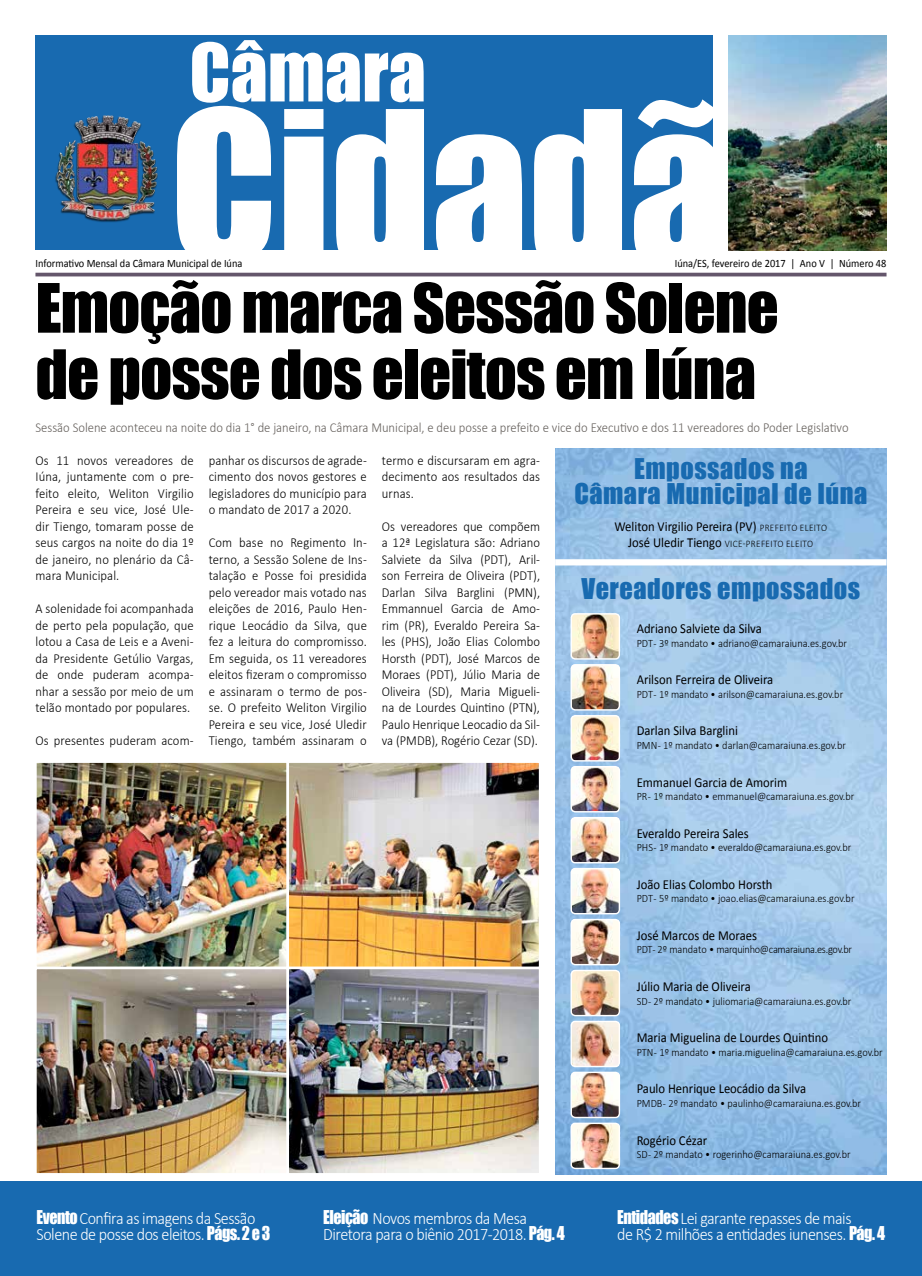
<style>
.page{position:relative;width:922px;height:1276px;background:#fff}
.page>*{position:absolute;margin:0;border:0;box-sizing:border-box;transform-origin:0 0}
.t1{font:193.25px "Impact";color:#fff}
.t2{font:74px "Impact";color:#fff}
.t3{font:62.75px/66.2px "Impact";letter-spacing:-.015em;color:#000}
.t4{font:26.25px/25.1px "Impact";letter-spacing:.02em;color:#186ab0;text-align:center}
.t5{font:300 17.5px/16.5px "Calibri";letter-spacing:-.03em;color:#fff;scale:.92 1}
.t6{font:300 13.75px/16.5px "Calibri";letter-spacing:.01em;color:#000;text-align:justify;scale:.92 1}
.t7{font:13.75px "Calibri";color:#000;scale:.92 1}
.t8{font:300 13.75px "Calibri";color:#65605c;scale:.92 1}
.t9{font:300 11.25px "Calibri";color:#000;scale:.92 1}
.t10{font:11.25px "Calibri";color:#000;scale:.92 1}
.t11{font:300 11.25px "Calibri";letter-spacing:-.025em;color:#000;scale:.92 1}
.t12{font:300 10px "Calibri";letter-spacing:.04em;color:#000;scale:.92 1}
.s1{font-weight:300;font-size:10px}
.s2{font-weight:400;font-size:13.75px}
.s3{font-family:"Impact";font-weight:400}
</style>
<div class="page">
<img style="left:555px;top:448px;width:331px;height:726px">
<hr style="left:35px;top:273px;width:851px;height:3px;background:#64566b">
<div style="left:0;top:1182px;width:921px;height:94px;background:#186ab0"></div>
<img style="left:728px;top:35px;width:158px;height:215px">
<div style="left:35px;top:35px;width:678px;height:215px;background:#186ab0"></div>
<img style="left:55px;top:115px;width:103px;height:107px">
<img style="left:37px;top:763px;width:501px;height:409px">
<div style="left:34px;top:760px;width:255px;height:209px;border:2px solid #fff"></div>
<div style="left:34px;top:966px;width:255px;height:209px;border:2px solid #fff"></div>
<div style="left:286px;top:760px;width:255px;height:209px;border:2px solid #fff"></div>
<div style="left:286px;top:966px;width:255px;height:209px;border:2px solid #fff"></div>
<img style="left:571px;top:615px;width:48px;height:44px">
<div style="left:570px;top:613px;width:50px;height:46px;border:1px solid #fff;border-radius:4px"></div>
<img style="left:571px;top:666px;width:48px;height:44px">
<div style="left:570px;top:664px;width:50px;height:46px;border:1px solid #fff;border-radius:4px"></div>
<img style="left:571px;top:717px;width:48px;height:44px">
<div style="left:570px;top:715px;width:50px;height:46px;border:1px solid #fff;border-radius:4px"></div>
<img style="left:571px;top:766px;width:48px;height:46px">
<div style="left:570px;top:766px;width:50px;height:46px;border:1px solid #fff;border-radius:4px"></div>
<img style="left:571px;top:817px;width:48px;height:44px">
<div style="left:570px;top:817px;width:50px;height:46px;border:1px solid #fff;border-radius:4px"></div>
<img style="left:571px;top:868px;width:48px;height:44px">
<div style="left:570px;top:868px;width:50px;height:46px;border:1px solid #fff;border-radius:4px"></div>
<img style="left:571px;top:919px;width:48px;height:44px">
<div style="left:570px;top:919px;width:50px;height:46px;border:1px solid #fff;border-radius:4px"></div>
<img style="left:572px;top:971px;width:46px;height:43px">
<div style="left:570px;top:969px;width:50px;height:47px;border:1px solid #fff;border-radius:4px"></div>
<img style="left:572px;top:1022px;width:46px;height:43px">
<div style="left:570px;top:1020px;width:50px;height:47px;border:1px solid #fff;border-radius:4px"></div>
<img style="left:572px;top:1073px;width:46px;height:43px">
<div style="left:570px;top:1071px;width:50px;height:47px;border:1px solid #fff;border-radius:4px"></div>
<img style="left:572px;top:1124px;width:46px;height:43px">
<div style="left:570px;top:1122px;width:50px;height:47px;border:1px solid #fff;border-radius:4px"></div>
<div style="left:555px;top:559px;width:331px;height:6px;background:#fff"></div>
<h2 class="t2" style="left:189px;top:15px;width:238px">Câmara</h2>
<h1 class="t1" style="left:170px;top:36px;width:557px">Cidadã</h1>
<p class="t10" style="left:35px;top:256px;width:226px">Informativo Mensal da Câmara Municipal de Iúna</p>
<p class="t10" style="left:674px;top:256px;width:231px">Iúna/ES, fevereiro de 2017 | Ano V | Número 48</p>
<h3 class="t3" style="left:35px;top:273px;width:744px">Emoção marca Sessão Solene de posse dos eleitos em Iúna</h3>
<p class="t8" style="left:35px;top:418px;width:885px">Sessão Solene aconteceu na noite do dia 1° de janeiro, na Câmara Municipal, e deu posse a prefeito e vice do Executivo e dos 11 vereadores do Poder Legislativo</p>
<p class="t6" style="left:209px;top:451px;width:173px">panhar os discursos de agrade&shy;cimento dos novos gestores e legisladores do município para o mandato de 2017 a 2020.</p>
<p class="t6" style="left:209px;top:534px;width:173px">Com base no Regimento In&shy;terno, a Sessão Solene de Ins&shy;talação e Posse foi presidida pelo vereador mais votado nas eleições de 2016, Paulo Hen&shy;rique Leocádio da Silva, que fez a leitura do compromisso.<br>Em seguida, os 11 vereadores eleitos fizeram o compromisso e assinaram o termo de pos&shy;se. O prefeito Weliton Virgilio Pereira e seu vice, José Uledir Tiengo, também assinaram o</p>
<p class="t6" style="left:35px;top:451px;width:173px">Os 11 novos vereadores de Iúna, juntamente com o pre&shy;feito eleito, Weliton Virgilio Pereira e seu vice, José Ule&shy;dir Tiengo, tomaram posse de seus cargos na noite do dia 1º de janeiro, no plenário da Câ&shy;mara Municipal.</p>
<p class="t6" style="left:35px;top:600px;width:173px">A solenidade foi acompanhada de perto pela população, que lotou a Casa de Leis e a Aveni&shy;da Presidente Getúlio Vargas, de onde puderam acompa&shy;nhar a sessão por meio de um telão montado por populares.</p>
<p class="t6" style="left:35px;top:732px;width:173px">Os presentes puderam acom-</p>
<p class="t6" style="left:382px;top:451px;width:173px">termo e discursaram em agra&shy;decimento aos resultados das urnas.</p>
<p class="t6" style="left:382px;top:517px;width:173px">Os vereadores que compõem a 12ª Legislatura são: Adriano Salviete da Silva (PDT), Aril&shy;son Ferreira de Oliveira (PDT), Darlan Silva Barglini (PMN), Emmannuel Garcia de Amo&shy;rim (PR), Everaldo Pereira Sa&shy;les (PHS), João Elias Colombo Horsth (PDT), José Marcos de Moraes (PDT), Júlio Maria de Oliveira (SD), Maria Migueli&shy;na de Lourdes Quintino (PTN), Paulo Henrique Leocadio da Sil&shy;va (PMDB), Rogério Cezar (SD).</p>
<h3 class="t4" style="left:574px;top:455px;width:294px">Empossados na<br>Câmara Municipal de Iúna</h3>
<p class="t7" style="left:614px;top:517px;width:208px">Weliton Virgilio Pereira (PV) <span class="s1">PREFEITO eleito</span></p>
<p class="t12" style="left:628px;top:537px;width:178px"><span class="s2">José Uledir Tiengo</span> VICE-PREFEITO eleito</p>
<h3 class="t4" style="left:581px;top:575px;width:280px">Vereadores empossados</h3>
<p class="t7" style="left:636px;top:620px;width:137px">Adriano Salviete da Silva</p>
<p class="t9" style="left:636px;top:636px;width:230px">PDT - 3º mandato • adriano@camaraiuna.es.gov.br</p>
<p class="t7" style="left:636px;top:671px;width:150px">Arilson Ferreira de Oliveira</p>
<p class="t9" style="left:636px;top:687px;width:226px">PDT - 1º mandato • arilson@camaraiuna.es.gov.br</p>
<p class="t7" style="left:636px;top:722px;width:112px">Darlan Silva Barglini</p>
<p class="t9" style="left:636px;top:738px;width:229px">PMN - 1º mandato • darlan@camaraiuna.es.gov.br</p>
<p class="t7" style="left:636px;top:773px;width:165px">Emmanuel Garcia de Amorim</p>
<p class="t9" style="left:636px;top:789px;width:238px">PR - 1º mandato • emmanuel@camaraiuna.es.gov.br</p>
<p class="t7" style="left:636px;top:824px;width:123px">Everaldo Pereira Sales</p>
<p class="t9" style="left:636px;top:840px;width:235px">PHS - 1º mandato • everaldo@camaraiuna.es.gov.br</p>
<p class="t7" style="left:636px;top:875px;width:149px">João Elias Colombo Horsth</p>
<p class="t9" style="left:636px;top:891px;width:238px">PDT - 5º mandato • joao.elias@camaraiuna.es.gov.br</p>
<p class="t7" style="left:636px;top:926px;width:132px">José Marcos de Moraes</p>
<p class="t11" style="left:636px;top:942px;width:235px">PDT - 2º mandato • marquinho@camaraiuna.es.gov.br</p>
<p class="t7" style="left:636px;top:978px;width:125px">Júlio Maria de Oliveira</p>
<p class="t9" style="left:636px;top:994px;width:235px">SD - 2º mandato • juliomaria@camaraiuna.es.gov.br</p>
<p class="t7" style="left:636px;top:1029px;width:210px">Maria Miguelina de Lourdes Quintino</p>
<p class="t9" style="left:636px;top:1045px;width:269px">PTN - 1º mandato • maria.miguelina@camaraiuna.es.gov.br</p>
<p class="t7" style="left:636px;top:1080px;width:186px">Paulo Henrique Leocádio da Silva</p>
<p class="t9" style="left:636px;top:1096px;width:245px">PMDB - 2º mandato • paulinho@camaraiuna.es.gov.br</p>
<p class="t7" style="left:636px;top:1131px;width:78px">Rogério Cézar</p>
<p class="t9" style="left:636px;top:1147px;width:234px">SD - 2º mandato • rogerinho@camaraiuna.es.gov.br</p>
<p class="t5" style="left:37px;top:1209px;width:256px"><span class="s3">Evento</span> Confira as imagens da Sessão<br>Solene de posse dos eleitos. <span class="s3">Págs. 2 e 3</span></p>
<p class="t5" style="left:323px;top:1209px;width:264px"><span class="s3">Eleição</span> Novos membros da Mesa<br>Diretora para o biênio 2017-2018. <span class="s3">Pág. 4</span></p>
<p class="t5" style="left:617px;top:1209px;width:292px"><span class="s3">Entidades</span> Lei garante repasses de mais<br>de R$ 2 milhões a entidades iunenses. <span class="s3">Pág. 4</span></p>
</div>
